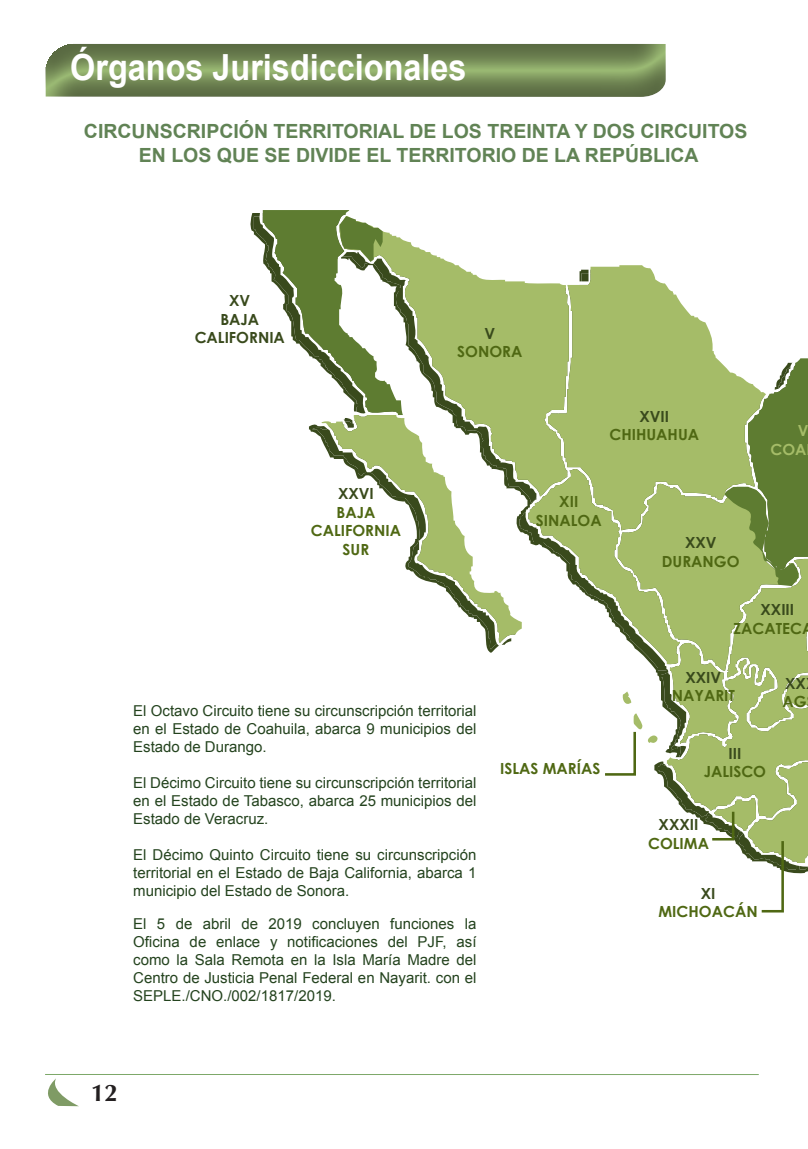
<style>
.page{position:relative;width:808px;height:1149px;background:#fff}
.page>*{position:absolute;margin:0;border:0;box-sizing:border-box;transform-origin:0 0}
.t1{font:700 36px "Arial";color:#fff;scale:.9 1}
.t2{font:700 24px "Optima";color:#231f20}
.t3{font:700 19.5px "Arial";color:#618355}
.t4{font:700 15.3px/18.3px "Century Gothic";color:#4f6813;text-align:center}
.t5{font:700 15.3px/18.3px "Century Gothic";color:#394a1c}
.t6{font:700 15.3px/18.3px "Century Gothic";color:#a5bc68;text-align:right}
.t7{font:15px/18px "Arial";color:#24431e;text-align:justify}
.s1{color:#394a1c}
.s2{color:#4f6813}
</style>
<div class="page">
<div style="left:42px;top:39px;width:624px;height:60px;background:#231f20;opacity:.5"></div>
<svg style="left:569px;top:265px;width:147px;height:93px;fill:#a5bc68"></svg>
<svg style="left:403px;top:240px;width:166px;height:175px;fill:#a5bc68"></svg>
<svg style="left:321px;top:415px;width:198px;height:227px"></svg>
<svg style="left:254px;top:210px;width:149px;height:211px"></svg>
<svg style="left:519px;top:358px;width:289px;height:555px"></svg>
<hr style="left:45px;top:1073px;width:714px;height:1px;background:#7da869">
<svg style="left:48px;top:1078px;width:29px;height:27px"></svg>
<p class="t1" style="left:70px;top:43px;width:442px">Órganos Jurisdiccionales</p>
<p class="t3" style="left:84px;top:118px;width:665px">CIRCUNSCRIPCIÓN TERRITORIAL DE LOS TREINTA Y DOS CIRCUITOS</p>
<p class="t3" style="left:139px;top:142px;width:561px">EN LOS QUE SE DIVIDE EL TERRITORIO DE LA REPÚBLICA</p>
<p class="t5" style="left:195px;top:291px;width:92px;text-align:center">XV<br>BAJA<br>CALIFORNIA</p>
<p class="t4" style="left:457px;top:323px;width:67px"><span class="s1">V<br></span>SONORA</p>
<p class="t4" style="left:311px;top:484px;width:92px"><span class="s1">XXVI<br></span>BAJA<br>CALIFORNIA<br>SUR</p>
<p class="t7" style="left:133px;top:701px;width:345px">El Octavo Circuito tiene su circunscripción territorial en el Estado de Coahuila, abarca 9 municipios del Estado de Durango.</p>
<p class="t7" style="left:133px;top:773px;width:345px">El Décimo Circuito tiene su circunscripción territorial en el Estado de Tabasco, abarca 25 municipios del Estado de Veracruz.</p>
<p class="t7" style="left:133px;top:845px;width:345px">El Décimo Quinto Circuito tiene su circunscripción territorial en el Estado de Baja California, abarca 1 municipio del Estado de Sonora.</p>
<p class="t7" style="left:133px;top:914px;width:345px">El 5 de abril de 2019 concluyen funciones la Oficina de enlace y notificaciones del PJF, así como la Sala Remota en la Isla María Madre del Centro de Justicia Penal Federal en Nayarit. con el SEPLE./CNO./002/1817/2019.</p>
<p class="t4" style="left:609px;top:407px;width:91px"><span class="s1">XVII<br></span>CHIHUAHUA</p>
<p class="t6" style="left:770px;top:421px;width:40px">V<br>COA</p>
<p class="t4" style="left:536px;top:492px;width:67px">XII<br>SINALOA</p>
<p class="t4" style="left:500px;top:759px;width:102px">ISLAS MARÍAS</p>
<p class="t4" style="left:662px;top:533px;width:79px"><span class="s1">XXV<br></span>DURANGO</p>
<p class="t4" style="left:733px;top:600px;width:81px"><span class="s1">XXIII<br></span>ZACATECA</p>
<p class="t4" style="left:672px;top:667px;width:65px"><span class="s1">XXIV<br></span>NAYARIT</p>
<p class="t4" style="left:704px;top:743px;width:64px"><span class="s1">III<br></span>JALISCO</p>
<p class="t5" style="left:783px;top:673px;width:26px">XX<br><span class="s2">AG</span></p>
<p class="t4" style="left:648px;top:814px;width:62px"><span class="s1">XXXII<br></span>COLIMA</p>
<p class="t4" style="left:658px;top:883px;width:101px"><span class="s1">XI<br></span>MICHOACÁN</p>
<p class="t2" style="left:91px;top:1078px;width:28px">12</p>
</div>
